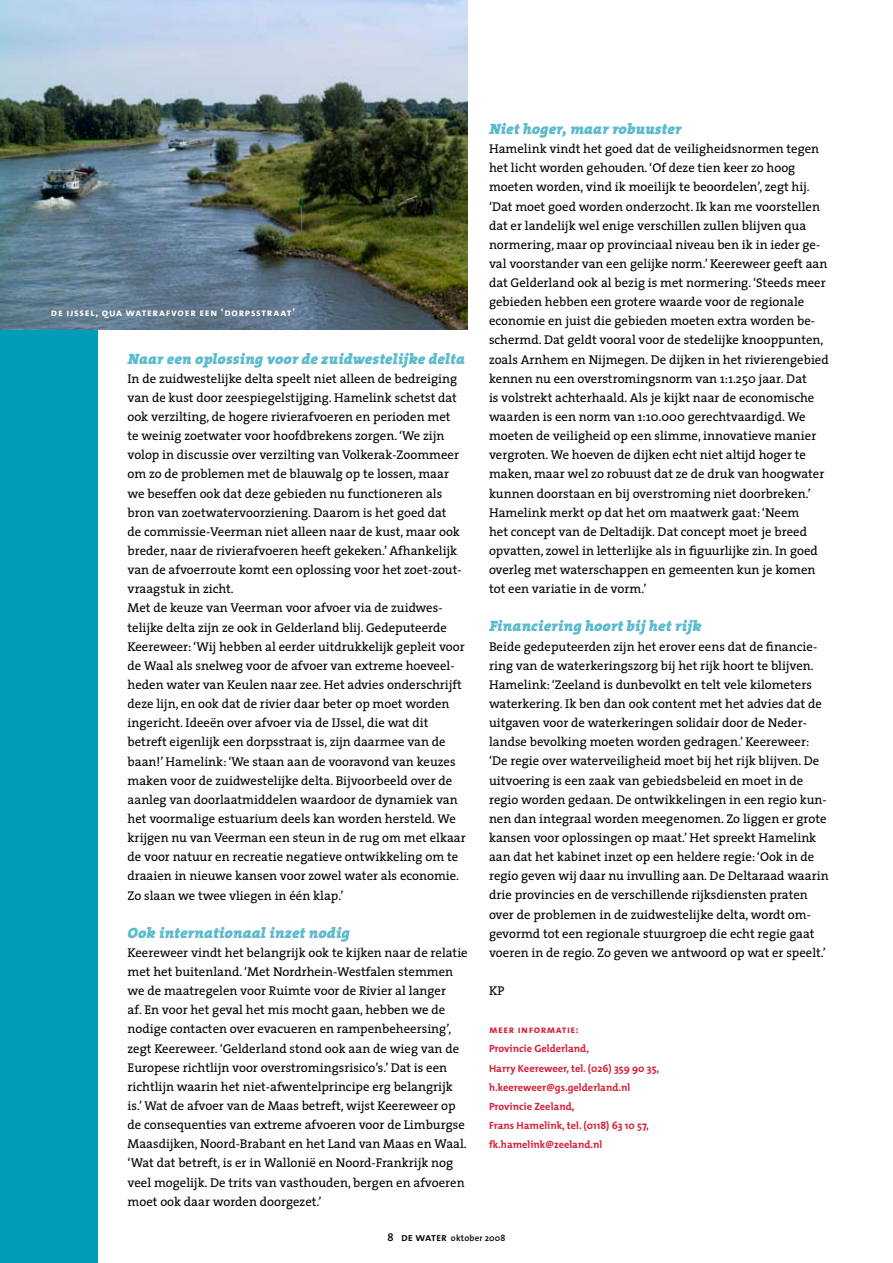
<style>
.page{position:relative;width:893px;height:1263px;background:#fff}
.page>*{position:absolute;margin:0;border:0;box-sizing:border-box;transform-origin:0 0}
.t1{font:italic 900 15px "The Serif";color:#5cbacf}
.t2{font:12.75px/19.2px "The Serif";color:#000}
.t3{font:700 10.5px/19.2px "The Mix";color:#d71e36}
.t4{font:10.5px "The Sans Bold Caps";letter-spacing:.07em;color:#fff}
.t5{font:10.5px "The Mix Bold Caps";letter-spacing:.05em;color:#d71e36}
.t6{font:600 9px "The Sans";letter-spacing:.02em;color:#000}
.s1{font-family:"The Sans Semi Bold Caps";font-weight:400;font-size:11.25px}
</style>
<div class="page">
<div style="left:0;top:0;width:98px;height:1263px;background:#009cb9"></div>
<img style="left:0;top:0;width:468px;height:330px">
<p class="t4" style="left:51px;top:304px;width:246px">de ijssel, qua waterafvoer een ‘dorpsstraat’</p>
<p class="t1" style="left:128px;top:346px;width:339px">Naar een oplossing voor de zuidwestelijke delta</p>
<p class="t2" style="left:128px;top:368px;width:340px">In de zuidwestelijke delta speelt niet alleen de bedreiging van de kust door zeespiegelstijging. Hamelink schetst dat ook verzilting, de hogere rivierafvoeren en perioden met<br>te weinig zoetwater voor hoofdbrekens zorgen. ‘We zijn volop in discussie over verzilting van Volkerak-Zoommeer om zo de problemen met de blauwalg op te lossen, maar we beseffen ook dat deze gebieden nu functioneren als bron van zoetwatervoorziening. Daarom is het goed dat<br>de commissie-Veerman niet alleen naar de kust, maar ook breder, naar de rivierafvoeren heeft gekeken.’ Afhankelijk van de afvoerroute komt een oplossing voor het zoet-zout&shy;vraagstuk in zicht.<br>Met de keuze van Veerman voor afvoer via de zuidwes&shy;telijke delta zijn ze ook in Gelderland blij. Gedeputeerde Keereweer: ‘Wij hebben al eerder uitdrukkelijk gepleit voor de Waal als snelweg voor de afvoer van extreme hoeveel&shy;heden water van Keulen naar zee. Het advies onderschrijft deze lijn, en ook dat de rivier daar beter op moet worden ingericht. Ideeën over afvoer via de IJssel, die wat dit betreft eigenlijk een dorpsstraat is, zijn daarmee van de baan!’ Hamelink: ‘We staan aan de vooravond van keuzes maken voor de zuidwestelijke delta. Bijvoorbeeld over de aanleg van doorlaatmiddelen waardoor de dynamiek van het voormalige estuarium deels kan worden hersteld. We krijgen nu van Veerman een steun in de rug om met elkaar de voor natuur en recreatie negatieve ontwikkeling om te draaien in nieuwe kansen voor zowel water als economie.<br>Zo slaan we twee vliegen in één klap.’</p>
<p class="t1" style="left:128px;top:920px;width:224px">Ook internationaal inzet nodig</p>
<p class="t2" style="left:128px;top:942px;width:342px">Keereweer vindt het belangrijk ook te kijken naar de relatie met het buitenland. ‘Met Nordrhein-Westfalen stemmen we de maatregelen voor Ruimte voor de Rivier al langer<br>af. En voor het geval het mis mocht gaan, hebben we de nodige contacten over evacueren en rampenbeheersing’, zegt Keereweer. ‘Gelderland stond ook aan de wieg van de Europese richtlijn voor overstromingsrisico’s.’ Dat is een richtlijn waarin het niet-afwentelprincipe erg belangrijk is.’ Wat de afvoer van de Maas betreft, wijst Keereweer op de consequenties van extreme afvoeren voor de Limburgse Maasdijken, Noord-Brabant en het Land van Maas en Waal. ‘Wat dat betreft, is er in Wallonië en Noord-Frankrijk nog veel mogelijk. De trits van vasthouden, bergen en afvoeren moet ook daar worden doorgezet.’</p>
<p class="t1" style="left:489px;top:116px;width:194px">Niet hoger, maar robuuster</p>
<p class="t2" style="left:489px;top:139px;width:341px">Hamelink vindt het goed dat de veiligheidsnormen tegen het licht worden gehouden. ‘Of deze tien keer zo hoog moeten worden, vind ik moeilijk te beoordelen’, zegt hij. ‘Dat moet goed worden onderzocht. Ik kan me voorstellen dat er landelijk wel enige verschillen zullen blijven qua normering, maar op provinciaal niveau ben ik in ieder ge&shy;val voorstander van een gelijke norm.’ Keereweer geeft aan dat Gelderland ook al bezig is met normering. ‘Steeds meer gebieden hebben een grotere waarde voor de regionale economie en juist die gebieden moeten extra worden be&shy;schermd. Dat geldt vooral voor de stedelijke knooppunten, zoals Arnhem en Nijmegen. De dijken in het rivierengebied kennen nu een overstromingsnorm van 1:1.250 jaar. Dat<br>is volstrekt achterhaald. Als je kijkt naar de economische waarden is een norm van 1:10.000 gerechtvaardigd. We moeten de veiligheid op een slimme, innovatieve manier vergroten. We hoeven de dijken echt niet altijd hoger te maken, maar wel zo robuust dat ze de druk van hoogwater kunnen doorstaan en bij overstroming niet doorbreken.’ Hamelink merkt op dat het om maatwerk gaat: ‘Neem<br>het concept van de Deltadijk. Dat concept moet je breed opvatten, zowel in letterlijke als in figuurlijke zin. In goed overleg met waterschappen en gemeenten kun je komen tot een variatie in de vorm.’</p>
<p class="t1" style="left:489px;top:614px;width:214px">Financiering hoort bij het rijk</p>
<p class="t2" style="left:489px;top:636px;width:341px">Beide gedeputeerden zijn het erover eens dat de financie&shy;ring van de waterkeringszorg bij het rijk hoort te blijven.<br>Hamelink: ‘Zeeland is dunbevolkt en telt vele kilometers waterkering. Ik ben dan ook content met het advies dat de uitgaven voor de waterkeringen solidair door de Neder&shy;landse bevolking moeten worden gedragen.’ Keereweer: ‘De regie over waterveiligheid moet bij het rijk blijven. De uitvoering is een zaak van gebiedsbeleid en moet in de regio worden gedaan. De ontwikkelingen in een regio kun&shy;nen dan integraal worden meegenomen. Zo liggen er grote kansen voor oplossingen op maat.’ Het spreekt Hamelink aan dat het kabinet inzet op een heldere regie: ‘Ook in de regio geven wij daar nu invulling aan. De Deltaraad waarin drie provincies en de verschillende rijksdiensten praten over de problemen in de zuidwestelijke delta, wordt om&shy;gevormd tot een regionale stuurgroep die echt regie gaat voeren in de regio. Zo geven we antwoord op wat er speelt.’</p>
<p class="t2" style="left:489px;top:981px;width:17px">KP</p>
<p class="t5" style="left:489px;top:1021px;width:91px">meer informatie:</p>
<p class="t3" style="left:489px;top:1039px;width:172px">Provincie Gelderland,<br>Harry Keereweer, tel. (026) 359 90 35, h.keereweer@gs.gelderland.nl<br>Provincie Zeeland,<br>Frans Hamelink, tel. (0118) 63 10 57, fk.hamelink@zeeland.nl</p>
<p class="t6" style="left:387px;top:1230px;width:120px"><span class="s1">8 de water</span> oktober 2008</p>
</div>
